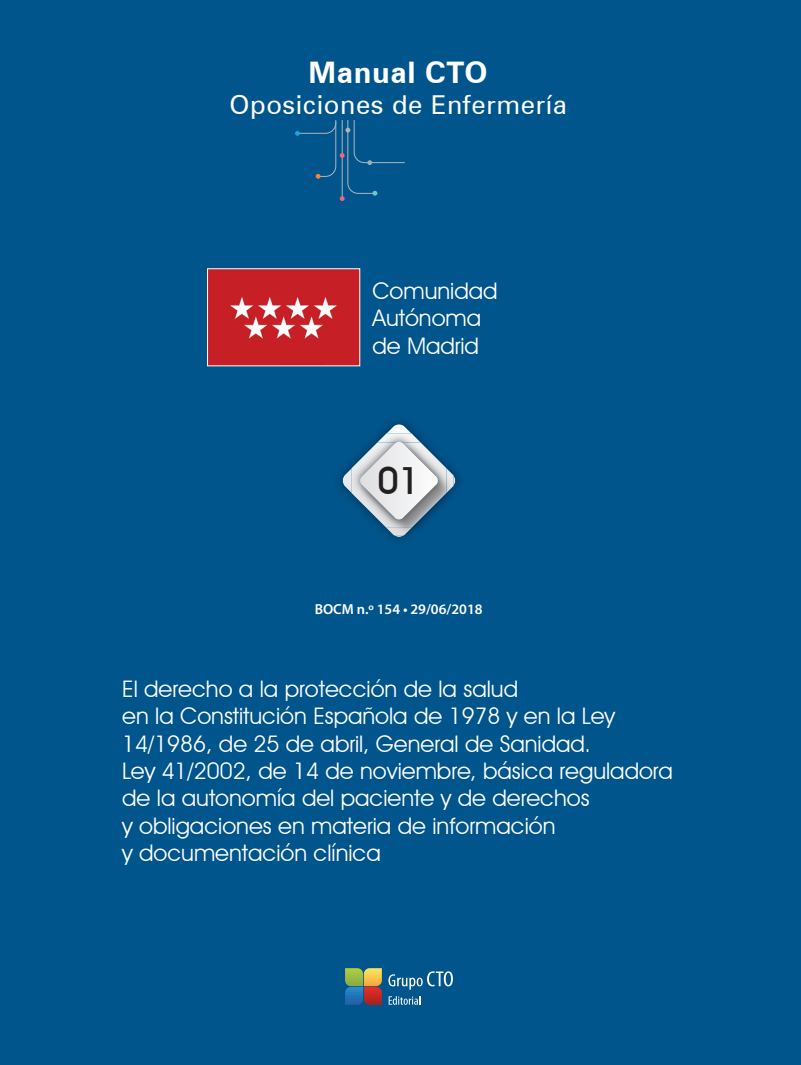
<style>
.page{position:relative;width:801px;height:1065px;background:#fff}
.page>*{position:absolute;margin:0;border:0;box-sizing:border-box;transform-origin:0 0}
.t1{font:500 37.38px "Avant Garde IT Cby BT";color:#231f20}
.t2{font:700 29.75px "Zurich BT";letter-spacing:.02em;color:#fff}
.t3{font:26px "Zurich BT";letter-spacing:.02em;color:#fff}
.t4{font:22.88px/27.4px "Avant Garde IT Cby BT";color:#fff}
.t5{font:600 14.5px "Myriad Pro";color:#fff}
</style>
<div class="page">
<div style="left:0;top:0;width:800px;height:1065px;background:#00558c"></div>
<svg style="left:388px;top:971px;width:64px;height:18px"></svg>
<svg style="left:388px;top:996px;width:32px;height:9px"></svg>
<svg style="left:345px;top:968px;width:36px;height:37px"></svg>
<svg style="left:295px;top:120px;width:110px;height:81px"></svg>
<svg style="left:341px;top:424px;width:115px;height:113px"></svg>
<img style="left:209px;top:270px;width:149px;height:94px">
<h2 class="t2" style="left:308px;top:55px;width:180px">Manual CTO</h2>
<p class="t3" style="left:229px;top:89px;width:338px">Oposiciones de Enfermería</p>
<p class="t4" style="left:372px;top:277px;width:127px">Comunidad<br>Autónoma de Madrid</p>
<h1 class="t1" style="left:377px;top:458px;width:44px">01</h1>
<p class="t5" style="left:314px;top:603px;width:169px">BOCM n.º 154 • 29/06/2018</p>
<p class="t4" style="left:122px;top:675px;width:552px">El derecho a la protección de la salud<br>en la Constitución Española de 1978 y en la Ley 14/1986, de 25 de abril, General de Sanidad.<br>Ley 41/2002, de 14 de noviembre, básica reguladora de la autonomía del paciente y de derechos<br>y obligaciones en materia de información<br>y documentación clínica</p>
</div>
